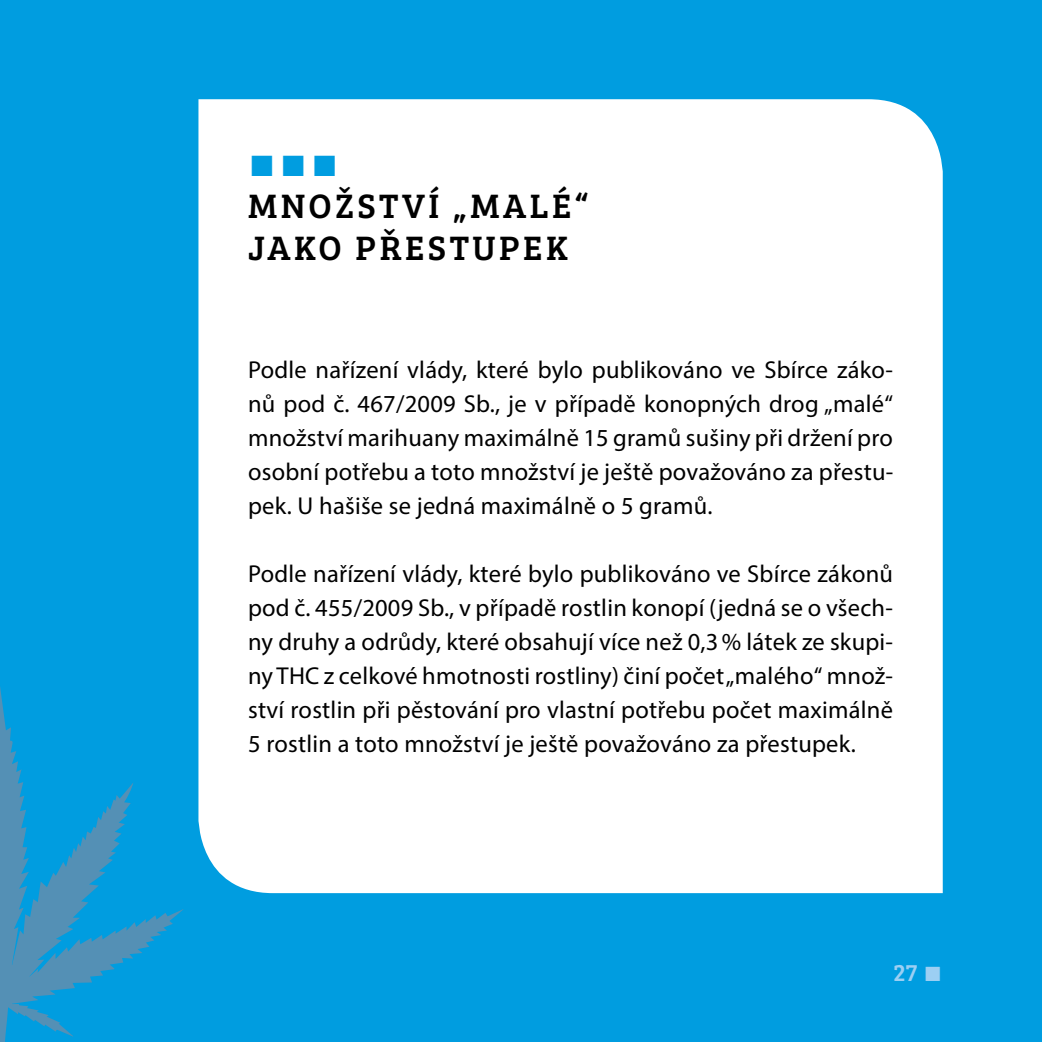
<style>
.page{position:relative;width:1042px;height:1042px;background:#009de0}
.page>*{position:absolute;margin:0;border:0;box-sizing:border-box;transform-origin:0 0}
.t1{font:35px/42px "Bree Serif";letter-spacing:.1em;color:#000}
.t2{font:35px "Lucida Sans Unicode";color:#009de0}
.t3{font:24.5px/33.9px "Myriad Pro";letter-spacing:.01em;color:#000;text-align:justify}
.t4{font:24.5px "Bree Serif";color:#9ccff3}
.s1{font-family:"Lucida Sans Unicode"}
</style>
<div class="page">
<div style="left:198px;top:99px;width:745px;height:794px;background:#fff"></div>
<svg style="left:0;top:687px;width:183px;height:355px"></svg>
<h1 class="t2" style="left:248px;top:138px;width:92px">∎∎∎</h1>
<h1 class="t1" style="left:248px;top:189px;width:342px">MNOŽSTVÍ „MALÉ“<br>JAKO PŘESTUPEK</h1>
<p class="t3" style="left:248px;top:355px;width:647px">Podle nařízení vlády, které bylo publikováno ve Sbírce záko&shy;nů pod č. 467/2009 Sb., je v případě konopných drog „malé“ množství marihuany maximálně 15 gramů sušiny při držení pro osobní potřebu a toto množství je ještě považováno za přestu&shy;pek. U hašiše se jedná maximálně o 5 gramů.</p>
<p class="t3" style="left:248px;top:559px;width:646px">Podle nařízení vlády, které bylo publikováno ve Sbírce zákonů pod č. 455/2009 Sb., v případě rostlin konopí (jedná se o všech&shy;ny druhy a odrůdy, které obsahují více než 0,3 % látek ze skupi&shy;ny THC z celkové hmotnosti rostliny) činí počet „malého“ množ&shy;ství rostlin při pěstování pro vlastní potřebu počet maximálně 5 rostlin a toto množství je ještě považováno za přestupek.</p>
<p class="t4" style="left:893px;top:963px;width:51px">27 <span class="s1">∎</span></p>
</div>
